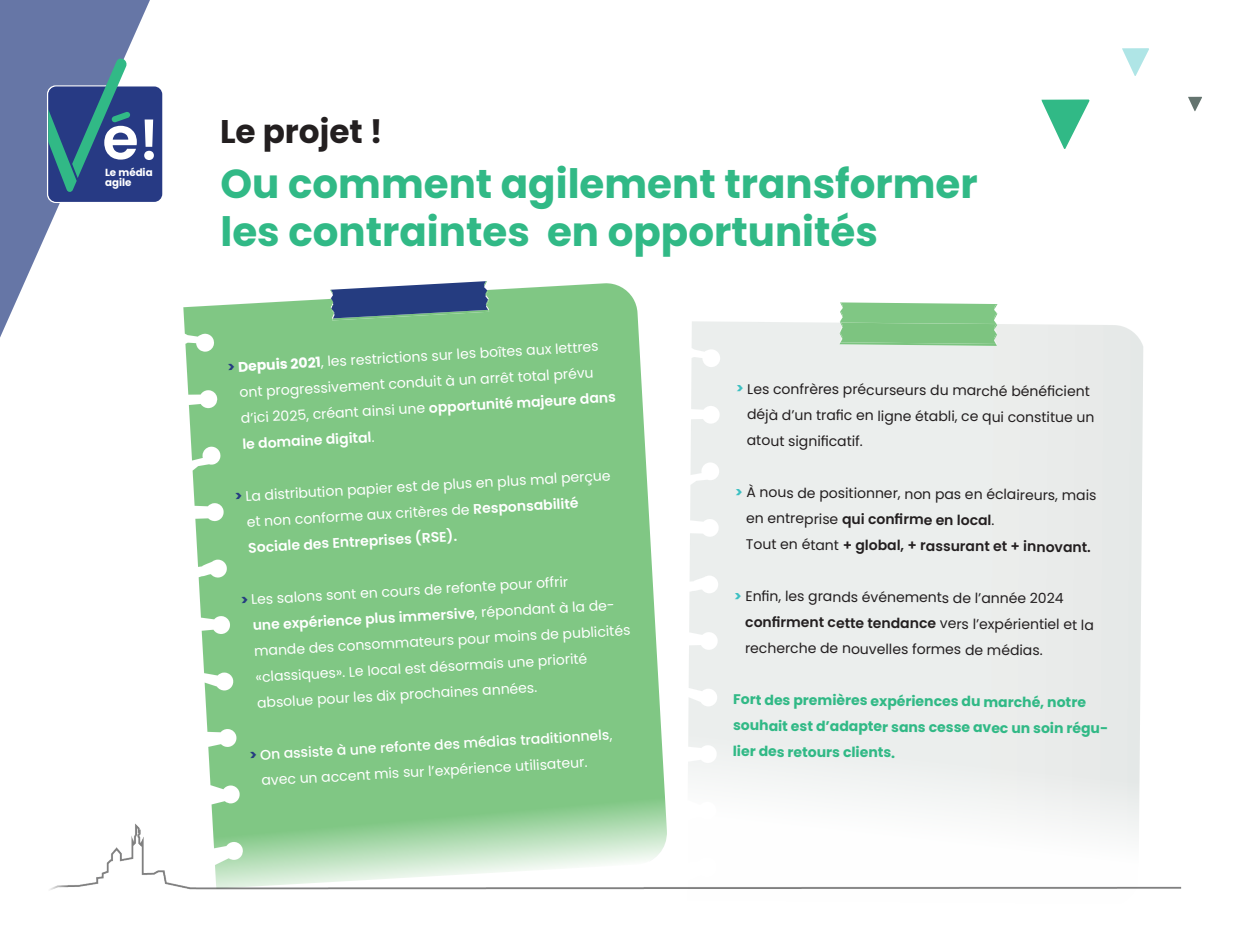
<style>
.page{position:relative;width:1260px;height:943px;background:#fff}
.page>*{position:absolute;margin:0;border:0;box-sizing:border-box;transform-origin:0 0}
.t1{font:700 40.43px/48.5px "Poppins";color:#31b986}
.t2{font:700 32.73px "Poppins";color:#231f20}
.t3{font:14px/26.1px "Poppins";color:#fff}
.t4{font:14px/25.6px "Poppins";color:#231f20}
.t5{font:700 14px/25.6px "Poppins";color:#31b986}
.t6{font:700 10.33px/10.5px "Poppins";color:#fff}
.s1{font-weight:700;color:#253c80}
.s2{font-weight:700}
.s3{font-weight:600}
.s4{font-weight:500}
.s5{font-weight:700;color:#3cc0c2}
</style>
<div class="page">
<svg style="left:0;top:0;width:150px;height:338px;fill:#6676a6"></svg>
<div style="left:47px;top:85px;width:116px;height:118px;border:2px solid #fff;border-radius:8px"></div>
<div style="left:48px;top:86px;width:114px;height:116px;background:#273a84;border-radius:8px"></div>
<svg style="left:144px;top:119px;width:10px;height:41px"></svg>
<svg style="left:48px;top:56px;width:89px;height:137px"></svg>
<svg style="left:1042px;top:99px;width:48px;height:50px"></svg>
<svg style="left:1122px;top:48px;width:27px;height:28px"></svg>
<svg style="left:1188px;top:97px;width:14px;height:14px"></svg>
<svg style="left:198px;top:283px;width:466px;height:483px;background:#8ecd92"></svg>
<div style="left:183px;top:298px;width:452px;height:269px;background:#80c784"></div>
<img style="left:332px;top:290px;width:157px;height:30px">
<svg style="left:330px;top:281px;width:158px;height:37px;background:#4c6591"></svg>
<div style="left:688px;top:520px;width:454px;height:246px;background:#ebeeed"></div>
<img style="left:688px;top:520px;width:32px;height:243px">
<img style="left:840px;top:344px;width:157px;height:2px">
<svg style="left:840px;top:302px;width:158px;height:24px;background:#8acb8e"></svg>
<img style="left:840px;top:323px;width:157px;height:21px">
<img style="left:50px;top:766px;width:1132px;height:124px">
<h2 class="t2" style="left:220px;top:112px;width:164px">Le projet !</h2>
<p class="t6" style="left:105px;top:167px;width:49px">Le média agile</p>
<h1 class="t1" style="left:221px;top:159px;width:759px">Ou comment agilement transformer les contraintes en opportunités</h1>
<p class="t3" style="left:237px;top:353px;width:377px;text-indent:-11px;rotate:-3deg"><span class="s1">&gt;</span> <span class="s2">Depuis 2021</span>, les restrictions sur les boîtes aux lettres ont progressivement conduit à un arrêt total prévu d’ici 2025, créant ainsi une <span class="s3">opportunité majeure dans le domaine digital</span>.</p>
<p class="t3" style="left:245px;top:482px;width:367px;text-indent:-11px;rotate:-3deg"><span class="s1">&gt;</span> La distribution papier est de plus en plus mal perçue et non conforme aux critères de <span class="s3">Responsabilité<br>Sociale des Entreprises (RSE).</span></p>
<p class="t3" style="left:251px;top:586px;width:378px;text-indent:-11px;rotate:-3deg"><span class="s1">&gt;</span> Les salons sont en cours de refonte pour offrir<br><span class="s3">une expérience plus immersive</span>, répondant à la de&shy;mande des consommateurs pour moins de publicités «classiques». Le local est désormais une priorité absolue pour les dix prochaines années.</p>
<p class="t3" style="left:260px;top:741px;width:354px;text-indent:-11px;rotate:-3deg"><span class="s1">&gt;</span> <span class="s4">On assiste à une refonte des médias traditionnels</span>, avec un accent mis sur l’expérience utilisateur.</p>
<p class="t4" style="left:747px;top:377px;width:349px;text-indent:-11px"><span class="s5">&gt;</span> Les confrères précurseurs du marché bénéficient déjà d’un trafic en ligne établi, ce qui constitue un atout significatif.</p>
<p class="t4" style="left:746px;top:481px;width:352px;line-height:26.1px;text-indent:-11px"><span class="s5">&gt;</span> À nous de positionner, non pas en éclaireurs, mais en entreprise <span class="s3">qui confirme en local</span>.<br>Tout en étant <span class="s3">+ global, + rassurant et + innovant.</span></p>
<p class="t4" style="left:745px;top:584px;width:350px;text-indent:-11px"><span class="s5">&gt;</span> Enfin, les grands événements de l’année 2024 <span class="s3">confirment cette tendance</span> vers l’expérientiel et la recherche de nouvelles formes de médias.</p>
<p class="t5" style="left:733px;top:688px;width:377px">Fort des premières expériences du marché, notre souhait est d’adapter sans cesse avec un soin régu&shy;lier des retours clients.</p>
</div>
